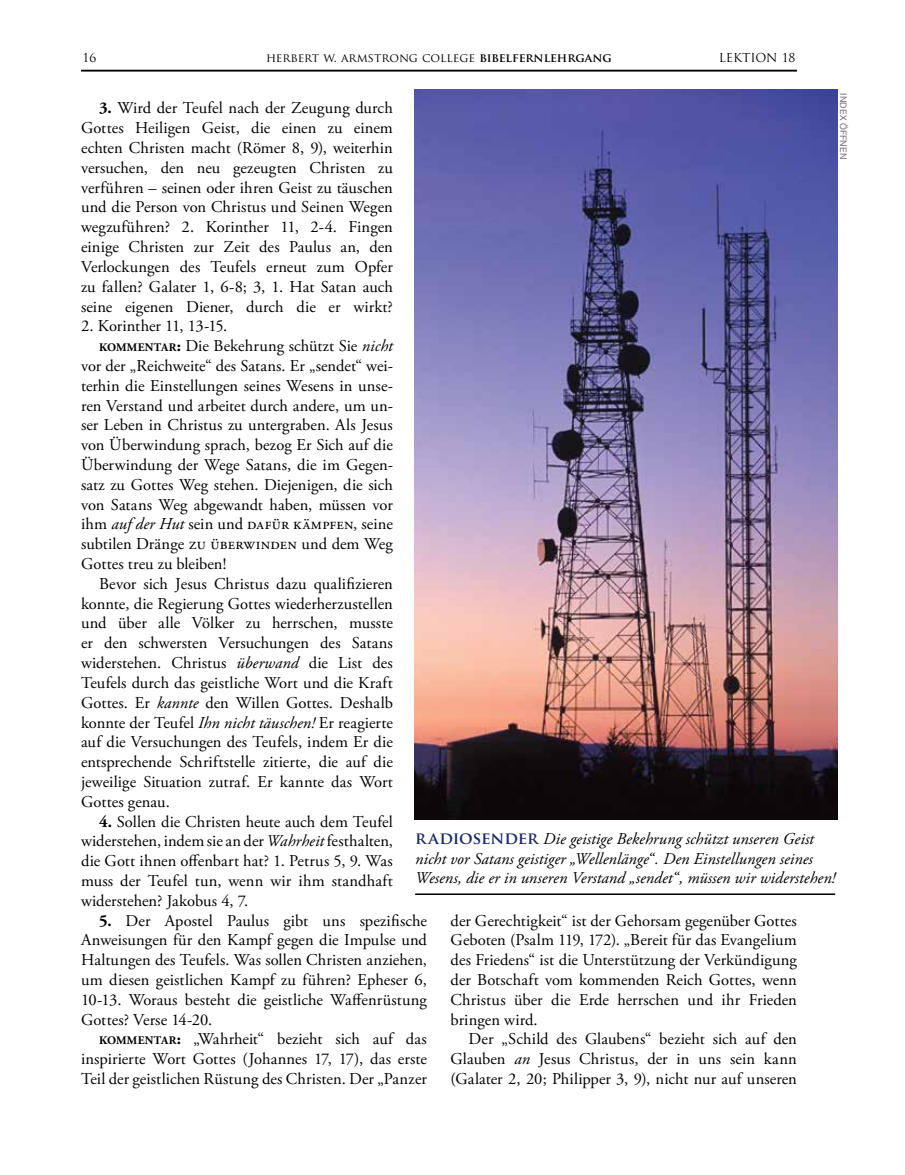
<style>
.page{position:relative;width:905px;height:1175px;background:#fff}
.page>*{position:absolute;margin:0;border:0;box-sizing:border-box;transform-origin:0 0}
.t1{font:16.5px/19.8px "Adobe Garamond Pro";color:#000;text-align:justify}
.t2{font:italic 16.5px/19.8px "Adobe Garamond Pro";letter-spacing:.005em;color:#000}
.t3{font:12px "Trajan Pro";color:#000}
.t4{font:9px "Helvetica Neue";letter-spacing:.025em;color:#6d6e71}
.s1{font-weight:700}
.s2{font-weight:700;font-size:11.55px}
.s3{font-style:italic}
.s4{font-family:"Trajan Pro";font-weight:700;font-style:normal;color:#192b6c}
</style>
<div class="page">
<hr style="left:81px;top:70px;width:715px;height:1px;background:#000">
<img style="left:414px;top:89px;width:423px;height:730px">
<hr style="left:415px;top:893px;width:420px;height:2px;background:#000">
<p class="t3" style="left:82px;top:50px;width:15px">16</p>
<p class="t3" style="left:266px;top:50px;width:347px">herbert w. armstrong college <span class="s1">BIBELFERNLEHRGANG</span></p>
<p class="t3" style="left:718px;top:50px;width:78px">LEKTION 18</p>
<p class="t1" style="left:81px;top:99px;width:313px;text-indent:18px"><span class="s1">3.</span> Wird der Teufel nach der Zeugung durch Gottes Heiligen Geist, die einen zu einem echten Christen macht (Römer 8, 9), weiterhin versuchen, den neu gezeugten Christen zu verführen – seinen oder ihren Geist zu täuschen und die Person von Christus und Seinen Wegen wegzuführen? 2. Korinther 11, 2-4. Fingen einige Christen zur Zeit des Paulus an, den Verlockungen des Teufels erneut zum Opfer zu fallen? Galater 1, 6-8; 3, 1. Hat Satan auch seine eigenen Diener, durch die er wirkt?</p>
<p class="t1" style="left:81px;top:317px;width:148px">2. Korinther 11, 13-15.</p>
<p class="t1" style="left:99px;top:336px;width:295px"><span class="s2">KOMMENTAR</span><span class="s1">:</span> Die Bekehrung schützt Sie <span class="s3">nicht</span></p>
<p class="t1" style="left:81px;top:356px;width:313px">vor der „Reichweite“ des Satans. Er „sendet“ wei-</p>
<p class="t1" style="left:81px;top:376px;width:313px">terhin die Einstellungen seines Wesens in unse-</p>
<p class="t1" style="left:81px;top:396px;width:313px">ren Verstand und arbeitet durch andere, um un-</p>
<p class="t1" style="left:81px;top:416px;width:313px">ser Leben in Christus zu untergraben. Als Jesus</p>
<p class="t1" style="left:81px;top:435px;width:313px">von Überwindung sprach, bezog Er Sich auf die</p>
<p class="t1" style="left:81px;top:455px;width:313px">Überwindung der Wege Satans, die im Gegen-</p>
<p class="t1" style="left:81px;top:475px;width:313px">satz zu Gottes Weg stehen. Diejenigen, die sich</p>
<p class="t1" style="left:81px;top:495px;width:313px">von Satans Weg abgewandt haben, müssen vor</p>
<p class="t1" style="left:81px;top:515px;width:313px">ihm <span class="s3">auf der Hut</span> sein und dafür kämpfen, seine</p>
<p class="t1" style="left:81px;top:534px;width:313px">subtilen Dränge zu überwinden und dem Weg</p>
<p class="t1" style="left:81px;top:554px;width:147px">Gottes treu zu bleiben!</p>
<p class="t1" style="left:99px;top:574px;width:295px">Bevor sich Jesus Christus dazu qualifizieren</p>
<p class="t1" style="left:81px;top:594px;width:313px">konnte, die Regierung Gottes wiederherzustellen</p>
<p class="t1" style="left:81px;top:614px;width:313px">und über alle Völker zu herrschen, musste</p>
<p class="t1" style="left:81px;top:633px;width:313px">er den schwersten Versuchungen des Satans</p>
<p class="t1" style="left:81px;top:653px;width:313px">widerstehen. Christus <span class="s3">überwand</span> die List des</p>
<p class="t1" style="left:81px;top:673px;width:313px">Teufels durch das geistliche Wort und die Kraft</p>
<p class="t1" style="left:81px;top:693px;width:313px">Gottes. Er <span class="s3">kannte</span> den Willen Gottes. Deshalb</p>
<p class="t1" style="left:81px;top:713px;width:313px">konnte der Teufel <span class="s3">Ihn nicht täuschen!</span> Er reagierte</p>
<p class="t1" style="left:81px;top:732px;width:313px">auf die Versuchungen des Teufels, indem Er die</p>
<p class="t1" style="left:81px;top:752px;width:313px">entsprechende Schriftstelle zitierte, die auf die</p>
<p class="t1" style="left:81px;top:772px;width:313px">jeweilige Situation zutraf. Er kannte das Wort</p>
<p class="t1" style="left:81px;top:792px;width:90px">Gottes genau.</p>
<p class="t1" style="left:81px;top:812px;width:313px;text-indent:18px"><span class="s1">4.</span> Sollen die Christen heute auch dem Teufel widerstehen, indem sie an der <span class="s3">Wahrheit</span> festhalten, die Gott ihnen offenbart hat? 1. Petrus 5, 9. Was muss der Teufel tun, wenn wir ihm standhaft widerstehen? Jakobus 4, 7.</p>
<p class="t1" style="left:450px;top:911px;width:348px">der Gerechtigkeit“ ist der Gehorsam gegenüber Gottes Geboten (Psalm 119, 172). „Bereit für das Evangelium des Friedens“ ist die Unterstützung der Verkündigung der Botschaft vom kommenden Reich Gottes, wenn Christus über die Erde herrschen und ihr Frieden bringen wird.</p>
<p class="t1" style="left:450px;top:1029px;width:348px;text-indent:18px">Der „Schild des Glaubens“ bezieht sich auf den Glauben <span class="s3">an</span> Jesus Christus, der in uns sein kann (Galater 2, 20; Philipper 3, 9), nicht nur auf unseren</p>
<p class="t4" style="left:848px;top:93px;width:68px;rotate:90deg">INDEX ÖFFNEN</p>
<p class="t2" style="left:415px;top:829px;width:421px"><span class="s4">RADIOSENDER</span> Die geistige Bekehrung schützt unseren Geist nicht vor Satans geistiger „Wellenlänge“. Den Einstellungen seines<br>Wesens, die er in unseren Verstand „sendet“, müssen wir widerstehen!</p>
<p class="t1" style="left:81px;top:911px;width:347px;text-indent:18px"><span class="s1">5.</span> Der Apostel Paulus gibt uns spezifische Anweisungen für den Kampf gegen die Impulse und Haltungen des Teufels. Was sollen Christen anziehen, um diesen geistlichen Kampf zu führen? Epheser 6, 10-13. Woraus besteht die geistliche Waffenrüstung Gottes? Verse 14-20.</p>
<p class="t1" style="left:81px;top:1029px;width:347px;text-indent:18px"><span class="s2">KOMMENTAR</span><span class="s1">:</span> „Wahrheit“ bezieht sich auf das inspirierte Wort Gottes (Johannes 17, 17), das erste Teil der geistlichen Rüstung des Christen. Der „Panzer</p>
</div>
